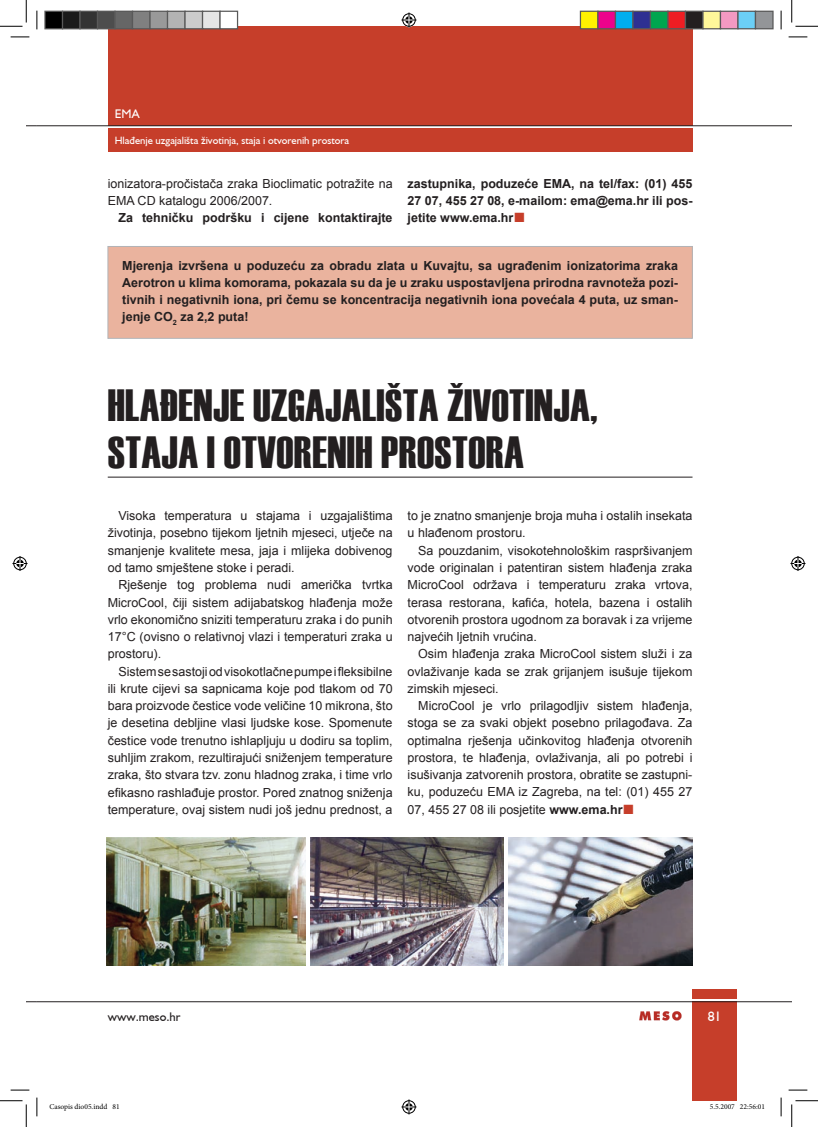
<style>
.page{position:relative;width:818px;height:1127px;background:#fff}
.page>*{position:absolute;margin:0;border:0;box-sizing:border-box;transform-origin:0 0}
.t1{font:45px/47.5px "Haettenschweiler";letter-spacing:.01em;color:#231f20}
.t2{font:13.75px "Humanist 521 BT";color:#fff}
.t3{font:12.5px/17.2px "Arial";color:#231f20;text-align:justify}
.t4{font:700 12.5px/16.9px "Arial";color:#231f20;text-align:justify}
.t5{font:12.5px "Humanist 521 BT";color:#231f20}
.t6{font:12.5px "Humanist 521 BT";color:#fff}
.t7{font:10.62px "Humanist 521 BT";color:#fff}
.t8{font:7.5px "Minion Pro";color:#000}
.s1{font-weight:400;font-size:20px;color:#c63e2a}
.s2{font-weight:700}
.s3{font-size:20px;color:#c63e2a}
</style>
<div class="page">
<svg style="left:639px;top:1011px;width:43px;height:9px"></svg>
<div style="left:108px;top:26px;width:584px;height:100px;background:#c63e2a"></div>
<div style="left:692px;top:1001px;width:45px;height:99px;background:#c63e2a"></div>
<hr style="left:37px;top:1001px;width:755px;height:1px;background:#231f20">
<div style="left:692px;top:989px;width:45px;height:9px;background:#c63e2a"></div>
<div style="left:108px;top:128px;width:584px;height:24px;background:#c63e2a"></div>
<hr style="left:37px;top:125px;width:755px;height:1px;background:#231f20">
<div style="left:108px;top:246px;width:584px;height:92px;background:#eab39e"></div>
<div style="left:108px;top:246px;width:584px;height:92px;border:1px solid #b2b3b7"></div>
<hr style="left:108px;top:476px;width:584px;height:1px;background:#231f20">
<img style="left:107px;top:837px;width:198px;height:128px">
<img style="left:310px;top:837px;width:193px;height:128px">
<img style="left:509px;top:837px;width:183px;height:128px">
<svg style="left:11px;top:36px;width:18px;height:2px"></svg>
<svg style="left:788px;top:36px;width:19px;height:2px"></svg>
<svg style="left:11px;top:1089px;width:18px;height:1px"></svg>
<svg style="left:788px;top:1089px;width:19px;height:1px"></svg>
<svg style="left:36px;top:11px;width:2px;height:18px"></svg>
<svg style="left:36px;top:1097px;width:2px;height:18px"></svg>
<svg style="left:780px;top:11px;width:2px;height:18px"></svg>
<svg style="left:780px;top:1097px;width:2px;height:18px"></svg>
<svg style="left:0;top:0;width:27px;height:27px"></svg>
<svg style="left:0;top:1100px;width:27px;height:26px"></svg>
<svg style="left:791px;top:0;width:27px;height:27px"></svg>
<svg style="left:791px;top:1100px;width:27px;height:26px"></svg>
<svg style="left:401px;top:13px;width:15px;height:15px"></svg>
<svg style="left:401px;top:1099px;width:15px;height:15px"></svg>
<svg style="left:13px;top:556px;width:15px;height:15px"></svg>
<svg style="left:790px;top:556px;width:15px;height:15px"></svg>
<div style="left:45px;top:11px;width:18px;height:18px;background:#000"></div>
<div style="left:44px;top:11px;width:19px;height:18px;border:1px solid #595959"></div>
<div style="left:63px;top:11px;width:17px;height:18px;background:#1a1a1a"></div>
<div style="left:62px;top:11px;width:19px;height:18px;border:1px solid #595959"></div>
<div style="left:80px;top:11px;width:18px;height:18px;background:#333"></div>
<div style="left:79px;top:11px;width:19px;height:18px;border:1px solid #595959"></div>
<div style="left:98px;top:11px;width:17px;height:18px;background:#4d4d4d"></div>
<div style="left:97px;top:11px;width:19px;height:18px;border:1px solid #595959"></div>
<div style="left:115px;top:11px;width:18px;height:18px;background:#666"></div>
<div style="left:114px;top:11px;width:19px;height:18px;border:1px solid #595959"></div>
<div style="left:133px;top:11px;width:17px;height:18px;background:#808080"></div>
<div style="left:132px;top:11px;width:19px;height:18px;border:1px solid #595959"></div>
<div style="left:150px;top:11px;width:18px;height:18px;background:#999"></div>
<div style="left:149px;top:11px;width:19px;height:18px;border:1px solid #595959"></div>
<div style="left:168px;top:11px;width:17px;height:18px;background:#b3b3b3"></div>
<div style="left:167px;top:11px;width:19px;height:18px;border:1px solid #595959"></div>
<div style="left:185px;top:11px;width:18px;height:18px;background:#ccc"></div>
<div style="left:184px;top:11px;width:19px;height:18px;border:1px solid #595959"></div>
<div style="left:203px;top:11px;width:17px;height:18px;background:#e5e5e5"></div>
<div style="left:202px;top:11px;width:19px;height:18px;border:1px solid #595959"></div>
<div style="left:220px;top:11px;width:18px;height:18px;background:#fff"></div>
<div style="left:219px;top:11px;width:19px;height:18px;border:1px solid #595959"></div>
<div style="left:580px;top:11px;width:18px;height:18px;background:#fff101"></div>
<div style="left:580px;top:11px;width:18px;height:18px;border:1px solid #595959"></div>
<div style="left:598px;top:11px;width:17px;height:18px;background:#ed028c"></div>
<div style="left:597px;top:11px;width:19px;height:18px;border:1px solid #595959"></div>
<div style="left:615px;top:11px;width:18px;height:18px;background:#00aeef"></div>
<div style="left:615px;top:11px;width:18px;height:18px;border:1px solid #595959"></div>
<div style="left:633px;top:11px;width:17px;height:18px;background:#2e3092"></div>
<div style="left:632px;top:11px;width:19px;height:18px;border:1px solid #595959"></div>
<div style="left:650px;top:11px;width:18px;height:18px;background:#00a54f"></div>
<div style="left:650px;top:11px;width:18px;height:18px;border:1px solid #595959"></div>
<div style="left:668px;top:11px;width:17px;height:18px;background:#ee1d23"></div>
<div style="left:667px;top:11px;width:19px;height:18px;border:1px solid #595959"></div>
<div style="left:685px;top:11px;width:18px;height:18px;background:#231f20"></div>
<div style="left:685px;top:11px;width:18px;height:18px;border:1px solid #595959"></div>
<div style="left:703px;top:11px;width:17px;height:18px;background:#fff79a"></div>
<div style="left:702px;top:11px;width:19px;height:18px;border:1px solid #595959"></div>
<div style="left:720px;top:11px;width:18px;height:18px;background:#f499c2"></div>
<div style="left:720px;top:11px;width:18px;height:18px;border:1px solid #595959"></div>
<div style="left:738px;top:11px;width:17px;height:18px;background:#6bcff6"></div>
<div style="left:737px;top:11px;width:19px;height:18px;border:1px solid #595959"></div>
<div style="left:755px;top:11px;width:18px;height:18px;background:#939598"></div>
<div style="left:755px;top:11px;width:18px;height:18px;border:1px solid #595959"></div>
<p class="t6" style="left:115px;top:106px;width:26px">EMA</p>
<p class="t7" style="left:115px;top:134px;width:236px">Hlađenje uzgajališta životinja, staja i otvorenih prostora</p>
<p class="t3" style="left:108px;top:175px;width:286px;line-height:16.9px">ionizatora-pročistača zraka Bioclimatic potražite na<br>EMA CD katalogu 2006/2007.</p>
<p class="t4" style="left:118px;top:209px;width:276px">Za tehničku podršku i cijene kontaktirajte</p>
<p class="t4" style="left:408px;top:175px;width:286px">zastupnika, poduzeće EMA, na tel/fax: (01) 455<br>27 07, 455 27 08, e-mailom: ema@ema.hr ili pos&shy;jetite www.ema.hr<span class="s1">■</span></p>
<p class="t4" style="left:122px;top:257px;width:557px">Mjerenja izvršena u poduzeću za obradu zlata u Kuvajtu, sa ugrađenim ionizatorima zraka Aerotron u klima komorama, pokazala su da je u zraku uspostavljena prirodna ravnoteža pozi&shy;tivnih i negativnih iona, pri čemu se koncentracija negativnih iona povećala 4 puta, uz sman&shy;jenje CO<sub>2</sub> za 2,2 puta!</p>
<h1 class="t1" style="left:108px;top:381px;width:491px">HLAĐENJE UZGAJALIŠTA ŽIVOTINJA,<br>STAJA I OTVORENIH PROSTORA</h1>
<p class="t3" style="left:108px;top:507px;width:286px;text-indent:11px">Visoka temperatura u stajama i uzgajalištima životinja, posebno tijekom ljetnih mjeseci, utječe na smanjenje kvalitete mesa, jaja i mlijeka dobivenog od tamo smještene stoke i peradi.</p>
<p class="t3" style="left:108px;top:576px;width:286px;text-indent:11px">Rješenje tog problema nudi američka tvrtka MicroCool, čiji sistem adijabatskog hlađenja može vrlo ekonomično sniziti temperaturu zraka i do punih 17°C (ovisno o relativnoj vlazi i temperaturi zraka u prostoru).</p>
<p class="t3" style="left:108px;top:662px;width:286px;text-indent:11px">Sistem se sastoji od visokotlačne pumpe i fleksibilne ili krute cijevi sa sapnicama koje pod tlakom od 70 bara proizvode čestice vode veličine 10 mikrona, što je desetina debljine vlasi ljudske kose. Spomenute čestice vode trenutno ishlapljuju u dodiru sa toplim, suhljim zrakom, rezultirajući sniženjem temperature zraka, što stvara tzv. zonu hladnog zraka, i time vrlo efikasno rashlađuje prostor. Pored znatnog sniženja temperature, ovaj sistem nudi još jednu prednost, a</p>
<p class="t3" style="left:408px;top:507px;width:286px">to je znatno smanjenje broja muha i ostalih insekata u hlađenom prostoru.</p>
<p class="t3" style="left:408px;top:541px;width:286px;text-indent:11px">Sa pouzdanim, visokotehnološkim raspršivanjem vode originalan i patentiran sistem hlađenja zraka MicroCool održava i temperaturu zraka vrtova, terasa restorana, kafića, hotela, bazena i ostalih otvorenih prostora ugodnom za boravak i za vrijeme najvećih ljetnih vrućina.</p>
<p class="t3" style="left:408px;top:645px;width:286px;text-indent:11px">Osim hlađenja zraka MicroCool sistem služi i za ovlaživanje kada se zrak grijanjem isušuje tijekom zimskih mjeseci.</p>
<p class="t3" style="left:408px;top:697px;width:286px;text-indent:11px">MicroCool je vrlo prilagodljiv sistem hlađenja, stoga se za svaki objekt posebno prilagođava. Za optimalna rješenja učinkovitog hlađenja otvorenih prostora, te hlađenja, ovlaživanja, ali po potrebi i isušivanja zatvorenih prostora, obratite se zastupni&shy;ku, poduzeću EMA iz Zagreba, na tel: (01) 455 27<br>07, 455 27 08 ili posjetite <span class="s2">www.ema.hr</span><span class="s3">■</span></p>
<p class="t5" style="left:108px;top:1008px;width:74px">www.meso.hr</p>
<p class="t2" style="left:708px;top:1007px;width:15px">81</p>
<p class="t8" style="left:49px;top:1101px;width:72px">Casopis dio05.indd 81</p>
<p class="t8" style="left:710px;top:1101px;width:57px">5.5.2007 22:56:01</p>
</div>
